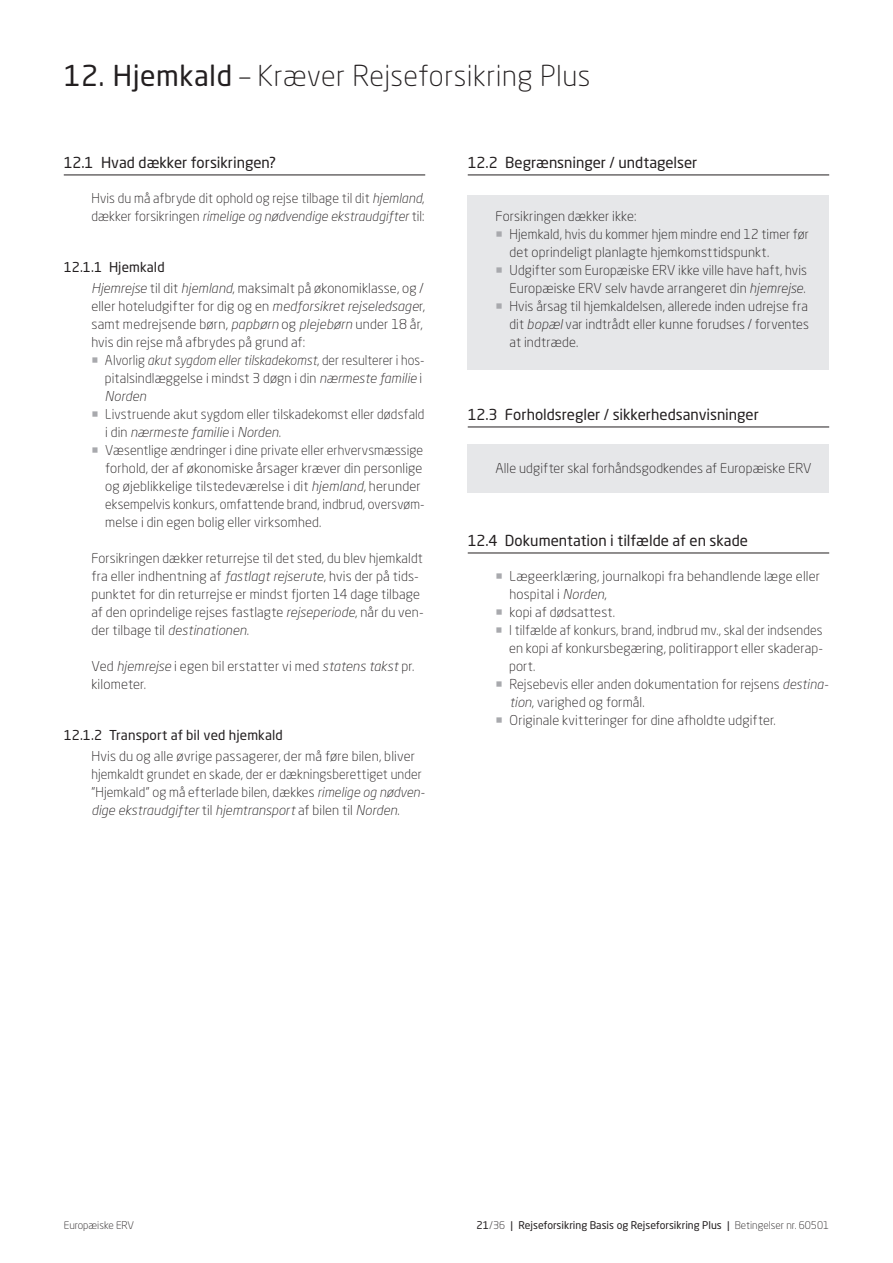
<style>
.page{position:relative;width:893px;height:1263px;background:#fff}
.page>*{position:absolute;margin:0;border:0;box-sizing:border-box;transform-origin:0 0}
.t1{font:300 28.5px "Neo Sans W1 G";letter-spacing:.015em;color:#231f20}
.t2{font:15px "Neo Sans W1 G";color:#231f20}
.t3{font:300 13.5px/18px "Neo Sans W1 G";letter-spacing:.01em;color:#231f20}
.t4{font:italic 300 13.5px "Neo Sans Pro";letter-spacing:.01em;color:#231f20}
.t5{font:300 13.5px/18px "Neo Sans W1 G";letter-spacing:.01em;color:#231f20;text-align:justify;scale:.96 1}
.t6{font:italic 300 13.5px "Neo Sans Pro";letter-spacing:.01em;color:#231f20;scale:.95 1}
.t7{font:13.5px "Neo Sans W1 G";letter-spacing:.005em;color:#231f20}
.t8{font:10.5px "Neo Sans W1 G";color:#231f20}
.t9{font:300 10.5px "Neo Sans W1 G";color:#231f20}
.s1{font-weight:400}
.s2{font-family:"Neo Sans Pro";font-style:italic}
.s3{font-family:"Neo Sans W1 G";font-style:normal}
.s4{color:#a8a9ad}
.s5{font-weight:300}
</style>
<div class="page">
<div style="left:468px;top:195px;width:361px;height:174px;background:#e6e7e9"></div>
<div style="left:468px;top:445px;width:361px;height:48px;background:#e6e7e9"></div>
<hr style="left:64px;top:175px;width:361px;height:1px;background:#231f20">
<hr style="left:468px;top:175px;width:361px;height:1px;background:#231f20">
<hr style="left:468px;top:427px;width:361px;height:1px;background:#231f20">
<hr style="left:468px;top:553px;width:361px;height:1px;background:#231f20">
<h1 class="t1" style="left:64px;top:58px;width:528px"><span class="s1">12. Hjemkald</span> – Kræver Rejseforsikring Plus</h1>
<p class="t2" style="left:64px;top:153px;width:214px">12.1 Hvad dækker forsikringen?</p>
<p class="t3" style="left:91px;top:189px;width:335px">Hvis du må afbryde dit ophold og rejse tilbage til dit <span class="s2">hjemland</span>,</p>
<p class="t4" style="left:91px;top:208px;width:335px"><span class="s3">dækker forsikringen</span> rimelige og nødvendige ekstraudgifter <span class="s3">til:</span></p>
<p class="t3" style="left:91px;top:257px;width:334px;line-height:21px;text-indent:-28px"><span class="s1">12.1.1 Hjemkald<br></span><span class="s2">Hjemrejse</span> til dit <span class="s2">hjemland</span>, maksimalt på økonomiklasse, og /</p>
<p class="t3" style="left:91px;top:297px;width:335px">eller hoteludgifter for dig og en <span class="s2">medforsikret rejseledsage</span>r, samt medrejsende børn, <span class="s2">papbørn</span> og <span class="s2">plejebørn</span> under 18 år, hvis din rejse må afbrydes på grund af:</p>
<p class="t6" style="left:91px;top:352px;width:352px"><span class="s4">○</span> <span class="s3">Alvorlig</span> akut sygdom eller tilskadekomst<span class="s3">, der resulterer i hos-</span></p>
<p class="t3" style="left:105px;top:369px;width:319px">pitalsindlæggelse i mindst 3 døgn i din <span class="s2">nærmeste familie</span> i</p>
<p class="t4" style="left:105px;top:388px;width:43px">Norden</p>
<p class="t3" style="left:91px;top:405px;width:335px"><span class="s4">○</span> Livstruende akut sygdom eller tilskadekomst eller dødsfald</p>
<p class="t4" style="left:105px;top:424px;width:177px"><span class="s3">i din</span> nærmeste familie <span class="s3">i</span> Norden<span class="s3">.</span></p>
<p class="t3" style="left:105px;top:441px;width:321px;text-indent:-14px"><span class="s4">○</span> Væsentlige ændringer i dine private eller erhvervsmæssige forhold, der af økonomiske årsager kræver din personlige og øjeblikkelige tilstedeværelse i dit <span class="s2">hjemland</span>, herunder eksempelvis konkurs, omfattende brand, indbrud, oversvøm&shy;melse i din egen bolig eller virksomhed.</p>
<p class="t3" style="left:91px;top:549px;width:334px">Forsikringen dækker returrejse til det sted, du blev hjemkaldt fra eller indhentning af <span class="s2">fastlagt rejserute</span>, hvis der på tids&shy;punktet for din returrejse er mindst fjorten 14 dage tilbage af den oprindelige rejses fastlagte <span class="s2">rejseperiode</span>, når du ven&shy;der tilbage til <span class="s2">destinationen</span>.</p>
<p class="t3" style="left:91px;top:657px;width:325px">Ved <span class="s2">hjemrejse</span> i egen bil erstatter vi med <span class="s2">statens takst</span> pr. kilometer.</p>
<p class="t7" style="left:64px;top:727px;width:221px">12.1.2 Transport af bil ved hjemkald</p>
<p class="t3" style="left:91px;top:747px;width:335px">Hvis du og alle øvrige passagerer, der må føre bilen, bliver hjemkaldt grundet en skade, der er dækningsberettiget under ”Hjemkald” og må efterlade bilen, dækkes <span class="s2">rimelige og nødven-</span></p>
<p class="t4" style="left:91px;top:802px;width:310px">dige ekstraudgifter <span class="s3">til</span> hjemtransport <span class="s3">af bilen til</span> Norden<span class="s3">.</span></p>
<p class="t2" style="left:468px;top:153px;width:231px">12.2 Begrænsninger / undtagelser</p>
<p class="t3" style="left:495px;top:207px;width:143px">Forsikringen dækker ikke:</p>
<p class="t3" style="left:510px;top:225px;width:301px;text-indent:-14px"><span class="s4">○</span> Hjemkald, hvis du kommer hjem mindre end 12 timer før det oprindeligt planlagte hjemkomsttidspunkt.</p>
<p class="t3" style="left:495px;top:261px;width:313px;text-align:right"><span class="s4">○</span> Udgifter som Europæiske ERV ikke ville have haft, hvis<br>Europæiske ERV selv havde arrangeret din <span class="s2">hjemrejse</span>.</p>
<p class="t3" style="left:509px;top:297px;width:301px;text-align:justify;text-indent:-14px"><span class="s4">○</span> Hvis årsag til hjemkaldelsen, allerede inden udrejse fra dit <span class="s2">bopæl</span> var indtrådt eller kunne forudses / forventes at indtræde.</p>
<p class="t2" style="left:468px;top:405px;width:293px">12.3 Forholdsregler / sikkerhedsanvisninger</p>
<p class="t3" style="left:495px;top:459px;width:318px">Alle udgifter skal forhåndsgodkendes af Europæiske ERV</p>
<p class="t2" style="left:468px;top:531px;width:282px">12.4 Dokumentation i tilfælde af en skade</p>
<p class="t3" style="left:510px;top:567px;width:312px;text-indent:-14px"><span class="s4">○</span> Lægeerklæring, journalkopi fra behandlende læge eller hospital i <span class="s2">Norden</span>,</p>
<p class="t3" style="left:495px;top:603px;width:121px"><span class="s4">○</span> kopi af dødsattest.</p>
<p class="t5" style="left:509px;top:621px;width:329px;text-indent:-14px"><span class="s4">○</span> I tilfælde af konkurs, brand, indbrud mv., skal der indsendes en kopi af konkursbegæring, politirapport eller skaderap&shy;port.</p>
<p class="t3" style="left:509px;top:675px;width:320px;text-indent:-14px"><span class="s4">○</span> Rejsebevis eller anden dokumentation for rejsens <span class="s2">destina&shy;tion</span>, varighed og formål.</p>
<p class="t3" style="left:495px;top:711px;width:282px"><span class="s4">○</span> Originale kvitteringer for dine afholdte udgifter.</p>
<p class="t9" style="left:64px;top:1219px;width:72px">Europæiske ERV</p>
<p class="t8" style="left:476px;top:1219px;width:354px">21<span class="s5">/36</span> | Rejseforsikring Basis og Rejseforsikring Plus | <span class="s5">Betingelser nr. 60501</span></p>
</div>
